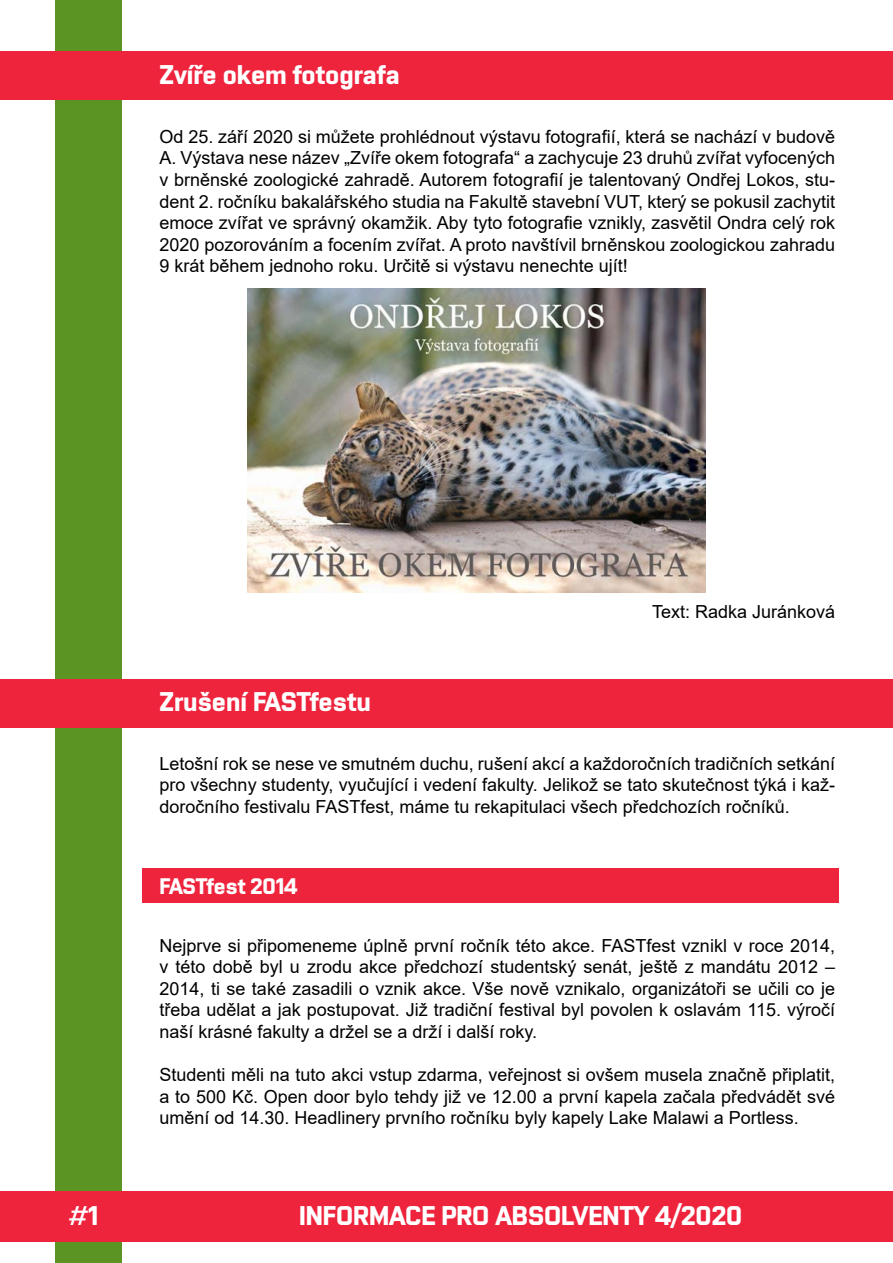
<style>
.page{position:relative;width:893px;height:1263px;background:#fff}
.page>*{position:absolute;margin:0;border:0;box-sizing:border-box;transform-origin:0 0}
.t1{font:700 27px "Vafle VUT";color:#fff}
.t2{font:700 22.5px "Vafle VUT";color:#fff}
.t3{font:18px/21.6px "Arial";color:#000;text-align:justify}
</style>
<div class="page">
<div style="left:55px;top:0;width:66px;height:1263px;background:#5c9424"></div>
<div style="left:0;top:51px;width:893px;height:49px;background:#ee243d"></div>
<div style="left:0;top:679px;width:893px;height:48px;background:#ee243d"></div>
<div style="left:0;top:1191px;width:893px;height:51px;background:#ee243d"></div>
<img style="left:248px;top:288px;width:458px;height:304px">
<div style="left:142px;top:868px;width:697px;height:35px;background:#ee243d"></div>
<h1 class="t1" style="left:159px;top:59px;width:242px">Zvíře okem fotografa</h1>
<p class="t3" style="left:159px;top:126px;width:677px">Od 25. září 2020 si můžete prohlédnout výstavu fotografií, která se nachází v budově A. Výstava nese název „Zvíře okem fotografa“ a zachycuje 23 druhů zvířat vyfocených v brněnské zoologické zahradě. Autorem fotografií je talentovaný Ondřej Lokos, stu&shy;dent 2. ročníku bakalářského studia na Fakultě stavební VUT, který se pokusil zachytit emoce zvířat ve správný okamžik. Aby tyto fotografie vznikly, zasvětil Ondra celý rok 2020 pozorováním a focením zvířat. A proto navštívil brněnskou zoologickou zahradu 9 krát během jednoho roku. Určitě si výstavu nenechte ujít!</p>
<h1 class="t1" style="left:159px;top:686px;width:213px">Zrušení FASTfestu</h1>
<p class="t3" style="left:652px;top:601px;width:185px">Text: Radka Juránková</p>
<p class="t3" style="left:159px;top:752px;width:677px">Letošní rok se nese ve smutném duchu, rušení akcí a každoročních tradičních setkání pro všechny studenty, vyučující i vedení fakulty. Jelikož se tato skutečnost týká i kaž&shy;doročního festivalu FASTfest, máme tu rekapitulaci všech předchozích ročníků.</p>
<p class="t2" style="left:159px;top:873px;width:140px">FASTfest 2014</p>
<p class="t3" style="left:159px;top:934px;width:677px">Nejprve si připomeneme úplně první ročník této akce. FASTfest vznikl v roce 2014, v této době byl u zrodu akce předchozí studentský senát, ještě z mandátu 2012 – 2014, ti se také zasadili o vznik akce. Vše nově vznikalo, organizátoři se učili co je třeba udělat a jak postupovat. Již tradiční festival byl povolen k oslavám 115. výročí naší krásné fakulty a držel se a drží i další roky.</p>
<p class="t3" style="left:159px;top:1064px;width:677px">Studenti měli na tuto akci vstup zdarma, veřejnost si ovšem musela značně připlatit, a to 500 Kč. Open door bylo tehdy již ve 12.00 a první kapela začala předvádět své umění od 14.30. Headlinery prvního ročníku byly kapely Lake Malawi a Portless.</p>
<h1 class="t1" style="left:69px;top:1200px;width:31px">#1</h1>
<h1 class="t1" style="left:299px;top:1200px;width:445px">INFORMACE PRO ABSOLVENTY 4/2020</h1>
</div>
